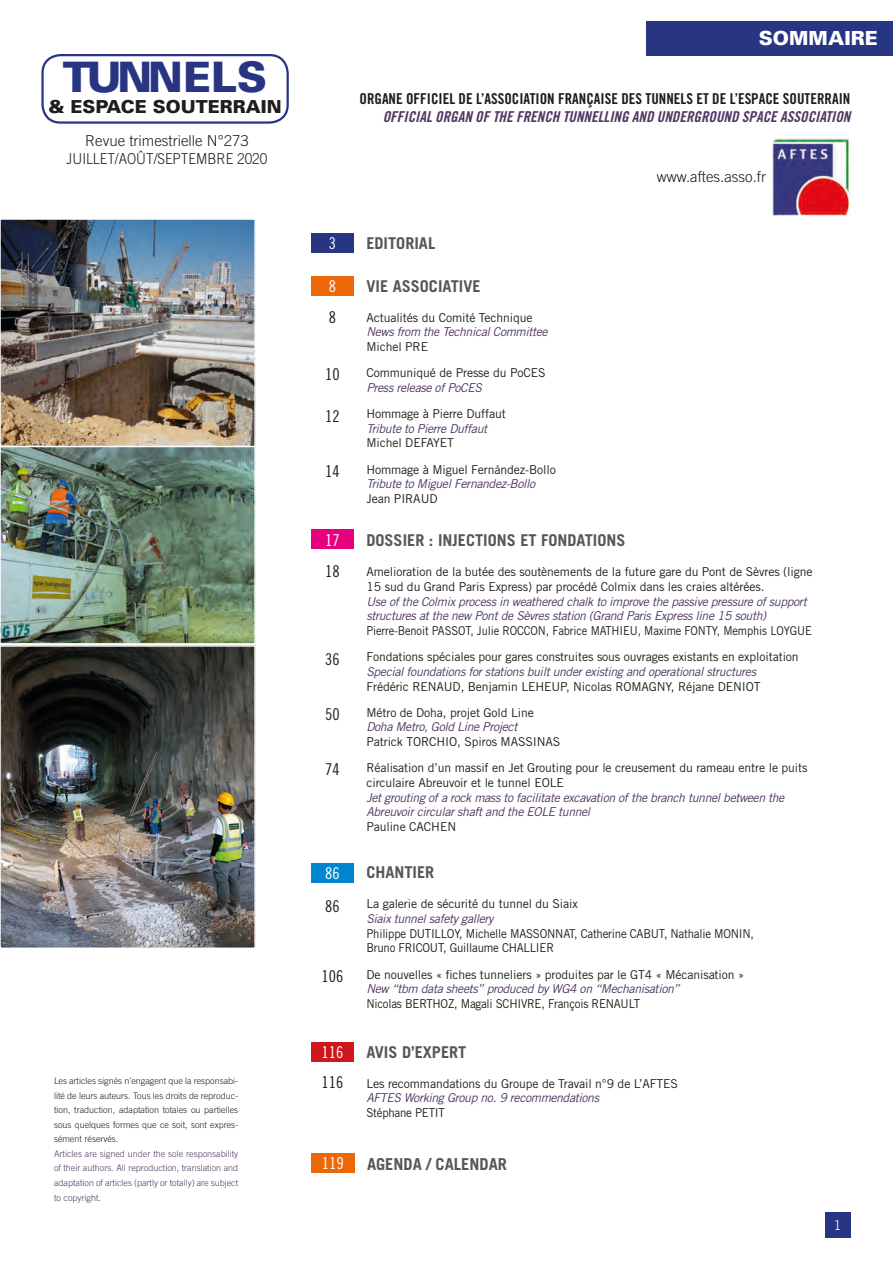
<style>
.page{position:relative;width:893px;height:1263px;background:#fff}
.page>*{position:absolute;margin:0;border:0;box-sizing:border-box;transform-origin:0 0}
.t1{font:900 42px "Univers LT Std";letter-spacing:-.05em;color:#283583}
.t2{font:900 19.5px "Univers LT";color:#fff}
.t3{font:900 18px "Univers LT";color:#1d1d1b}
.t4{font:700 16.5px "Trade Gothic";color:#575756}
.t5{font:16.5px "Trade Gothic Cond Eighteen";color:#fff}
.t6{font:700 16.35px "Trade Gothic";color:#575756}
.t7{font:16.35px "Trade Gothic Cond Eighteen";color:#1d1d1b}
.t8{font:16.35px "Trade Gothic Cond Eighteen";color:#fff}
.t9{font:15px "Trade Gothic Bold Cond Twenty";color:#1d1d1b}
.t10{font:300 15px/18px "Trade Gothic";color:#1d1d1b;text-align:center}
.t11{font:15px "Trade Gothic Bold Cond Twenty Obl";color:#503661}
.t12{font:300 13.5px "Trade Gothic";color:#fff}
.t13{font:12.15px/26.2px "Trade Gothic";letter-spacing:-.01em;color:#1d1d1b}
.t14{font:italic 12.15px/14.7px "Trade Gothic";letter-spacing:-.03em;color:#503661}
.t15{font:12.15px/14.7px "Trade Gothic";letter-spacing:-.01em;color:#1d1d1b;scale:.94 1}
.t16{font:12.15px/26.2px "Trade Gothic";letter-spacing:-.01em;color:#1d1d1b;scale:.91 1}
.t17{font:300 9px/14.5px "Trade Gothic";color:#1d1d1b;text-align:justify}
.t18{font:300 9px/14.5px "Trade Gothic";color:#503661;text-align:justify}
</style>
<div class="page">
<div style="left:646px;top:21px;width:247px;height:34px;background:#283583"></div>
<div style="left:41px;top:54px;width:248px;height:70px;border:2px solid #283583;border-radius:18px"></div>
<img style="left:772px;top:139px;width:78px;height:76px">
<img style="left:3px;top:447px;width:250px;height:195px">
<div style="left:0;top:442px;width:256px;height:203px;border:2px solid #fff"></div>
<img style="left:3px;top:648px;width:250px;height:298px">
<div style="left:0;top:645px;width:256px;height:304px;border:2px solid #fff"></div>
<img style="left:3px;top:221px;width:250px;height:223px">
<div style="left:0;top:218px;width:256px;height:229px;border:2px solid #fff"></div>
<div style="left:825px;top:1212px;width:25px;height:25px;background:#283583"></div>
<div style="left:311px;top:233px;width:43px;height:19px;background:#283583"></div>
<div style="left:311px;top:530px;width:43px;height:19px;background:#e6007e"></div>
<div style="left:311px;top:863px;width:43px;height:19px;background:#0086ce"></div>
<div style="left:311px;top:1042px;width:43px;height:20px;background:#cd171a"></div>
<div style="left:311px;top:276px;width:43px;height:19px;background:#ec6708"></div>
<div style="left:311px;top:1153px;width:43px;height:19px;background:#ec6708"></div>
<h1 class="t1" style="left:63px;top:51px;width:206px">TUNNELS</h1>
<h3 class="t3" style="left:48px;top:95px;width:235px">&amp; ESPACE SOUTERRAIN</h3>
<p class="t10" style="left:66px;top:132px;width:203px">Revue trimestrielle N°273<br>JUILLET/AOÛT/SEPTEMBRE 2020</p>
<p class="t17" style="left:54px;top:1073px;width:186px">Les articles signés n’engagent que la responsabi&shy;lité de leurs auteurs. Tous les droits de reproduc&shy;tion, traduction, adaptation totales ou partielles sous quelques formes que ce soit, sont expres&shy;sément réservés.</p>
<p class="t18" style="left:54px;top:1146px;width:186px">Articles are signed under the sole responsability of their authors. All reproduction, translation and adaptation of articles (partly or totally) are subject to copyright.</p>
<h2 class="t2" style="left:759px;top:26px;width:121px">SOMMAIRE</h2>
<p class="t9" style="left:359px;top:89px;width:492px">ORGANE OFFICIEL DE L’ASSOCIATION FRANÇAISE DES TUNNELS ET DE L’ESPACE SOUTERRAIN</p>
<p class="t11" style="left:383px;top:107px;width:469px">OFFICIAL ORGAN OF THE FRENCH TUNNELLING AND UNDERGROUND SPACE ASSOCIATION</p>
<h3 class="t8" style="left:329px;top:233px;width:9px">3</h3>
<h3 class="t6" style="left:366px;top:233px;width:70px">EDITORIAL</h3>
<h3 class="t8" style="left:329px;top:277px;width:9px">8</h3>
<h3 class="t7" style="left:329px;top:307px;width:9px">8</h3>
<h3 class="t7" style="left:325px;top:365px;width:16px">10</h3>
<h3 class="t7" style="left:325px;top:407px;width:16px">12</h3>
<h3 class="t7" style="left:325px;top:462px;width:16px">14</h3>
<h3 class="t6" style="left:366px;top:276px;width:116px">VIE ASSOCIATIVE</h3>
<p class="t13" style="left:366px;top:304px;width:168px">Actualités du Comité Technique</p>
<p class="t14" style="left:366px;top:324px;width:183px">News from the Technical Committee</p>
<p class="t13" style="left:366px;top:333px;width:181px">Michel PRE<br>Communiqué de Presse du PoCES</p>
<p class="t14" style="left:366px;top:380px;width:117px">Press release of PoCES</p>
<p class="t13" style="left:366px;top:400px;width:141px">Hommage à Pierre Duffaut</p>
<p class="t14" style="left:366px;top:421px;width:122px">Tribute to Pierre Duffaut</p>
<p class="t13" style="left:366px;top:430px;width:191px">Michel DEFAYET<br>Hommage à Miguel Fernández-Bollo</p>
<p class="t14" style="left:366px;top:476px;width:170px">Tribute to Miguel Fernandez-Bollo</p>
<p class="t13" style="left:366px;top:485px;width:73px">Jean PIRAUD</p>
<p class="t10" style="left:657px;top:167px;width:111px">www.aftes.asso.fr</p>
<h3 class="t8" style="left:325px;top:530px;width:16px">17</h3>
<h3 class="t7" style="left:325px;top:561px;width:16px">18</h3>
<h3 class="t7" style="left:325px;top:649px;width:16px">36</h3>
<h3 class="t7" style="left:325px;top:704px;width:16px">50</h3>
<h3 class="t7" style="left:325px;top:760px;width:16px">74</h3>
<h3 class="t8" style="left:325px;top:863px;width:16px">86</h3>
<h3 class="t7" style="left:325px;top:896px;width:16px">86</h3>
<h3 class="t7" style="left:322px;top:966px;width:23px">106</h3>
<h3 class="t8" style="left:322px;top:1043px;width:23px">116</h3>
<h3 class="t7" style="left:322px;top:1072px;width:23px">116</h3>
<h3 class="t6" style="left:366px;top:530px;width:261px">DOSSIER : INJECTIONS ET FONDATIONS</h3>
<p class="t13" style="left:366px;top:564px;width:448px;line-height:14.7px">Amelioration de la butée des soutènements de la future gare du Pont de Sèvres (ligne<br>15 sud du Grand Paris Express) par procédé Colmix dans les craies altérées.</p>
<p class="t14" style="left:366px;top:594px;width:442px">Use of the Colmix process in weathered chalk to improve the passive pressure of support structures at the new Pont de Sèvres station (Grand Paris Express line 15 south)</p>
<p class="t16" style="left:366px;top:617px;width:491px">Pierre-Benoit PASSOT, Julie ROCCON, Fabrice MATHIEU, Maxime FONTY, Memphis LOYGUE<br>Fondations spéciales pour gares construites sous ouvrages existants en exploitation</p>
<p class="t14" style="left:366px;top:664px;width:391px">Special foundations for stations built under existing and operational structures</p>
<p class="t13" style="left:366px;top:673px;width:396px">Frédéric RENAUD, Benjamin LEHEUP, Nicolas ROMAGNY, Réjane DENIOT<br>Métro de Doha, projet Gold Line</p>
<p class="t14" style="left:366px;top:720px;width:152px">Doha Metro, Gold Line Project</p>
<p class="t13" style="left:366px;top:728px;width:443px">Patrick TORCHIO, Spiros MASSINAS<br>Réalisation d’un massif en Jet Grouting pour le creusement du rameau entre le puits</p>
<p class="t13" style="left:366px;top:769px;width:199px">circulaire Abreuvoir et le tunnel EOLE</p>
<p class="t14" style="left:366px;top:790px;width:419px">Jet grouting of a rock mass to facilitate excavation of the branch tunnel between the<br>Abreuvoir circular shaft and the EOLE tunnel</p>
<p class="t13" style="left:366px;top:813px;width:91px">Pauline CACHEN</p>
<h3 class="t6" style="left:366px;top:862px;width:69px">CHANTIER</h3>
<p class="t13" style="left:366px;top:891px;width:213px">La galerie de sécurité du tunnel du Siaix</p>
<p class="t14" style="left:366px;top:911px;width:129px">Siaix tunnel safety gallery</p>
<p class="t15" style="left:366px;top:926px;width:414px">Philippe DUTILLOY, Michelle MASSONNAT, Catherine CABUT, Nathalie MONIN,<br>Bruno FRICOUT, Guillaume CHALLIER</p>
<p class="t13" style="left:366px;top:961px;width:379px">De nouvelles « fiches tunneliers » produites par le GT4 « Mécanisation »</p>
<p class="t14" style="left:366px;top:981px;width:315px">New “tbm data sheets” produced by WG4 on “Mechanisation”</p>
<p class="t15" style="left:366px;top:996px;width:293px">Nicolas BERTHOZ, Magali SCHIVRE, François RENAULT</p>
<h3 class="t6" style="left:366px;top:1042px;width:101px">AVIS D’EXPERT</h3>
<p class="t13" style="left:366px;top:1070px;width:313px">Les recommandations du Groupe de Travail n°9 de L’AFTES</p>
<p class="t14" style="left:366px;top:1090px;width:234px">AFTES Working Group no. 9 recommendations</p>
<p class="t15" style="left:366px;top:1105px;width:85px">Stéphane PETIT</p>
<h3 class="t5" style="left:322px;top:1153px;width:23px">119</h3>
<h3 class="t4" style="left:367px;top:1154px;width:142px">AGENDA / CALENDAR</h3>
<p class="t12" style="left:834px;top:1217px;width:9px">1</p>
</div>
